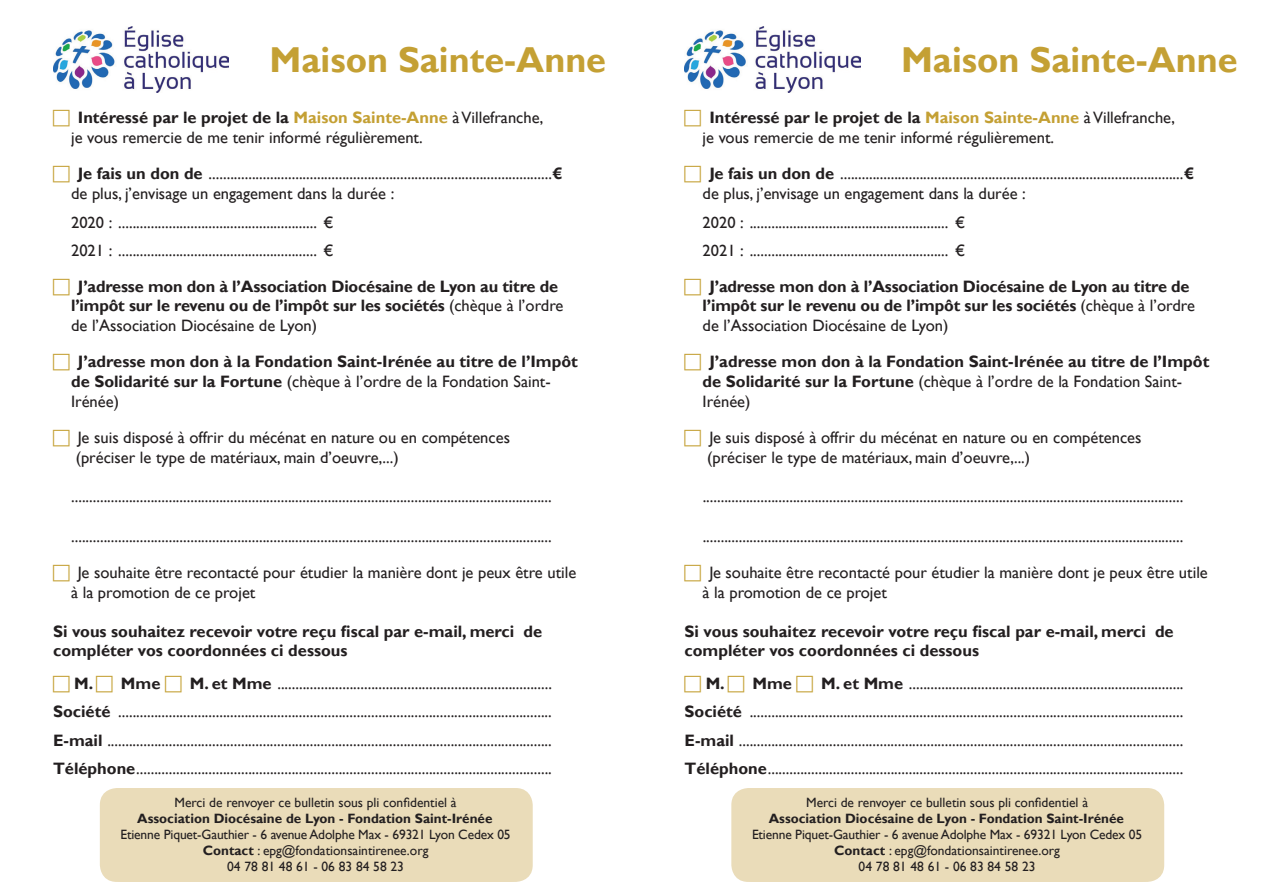
<style>
.page{position:relative;width:1263px;height:893px;background:#fff}
.page>*{position:absolute;margin:0;border:0;box-sizing:border-box;transform-origin:0 0}
.t1{font:700 36px "Gill Sans";color:#c4a034}
.t2{font:16.5px/19.8px "Gill Sans";color:#231f20}
.t3{font:700 16.5px/19.8px "Gill Sans";color:#231f20}
.t4{font:13.5px/16.2px "Gill Sans";color:#231f20;text-align:center}
.s1{font-weight:700}
.s2{font-weight:700;color:#c4a034}
.s3{font-family:"Gill Sans Std"}
.s4{font-weight:400}
</style>
<div class="page">
<img style="left:53px;top:27px;width:176px;height:66px">
<div style="left:100px;top:788px;width:433px;height:94px;background:#eadcb9;border-radius:17px"></div>
<img style="left:685px;top:27px;width:175px;height:66px">
<div style="left:731px;top:788px;width:433px;height:94px;background:#eadcb9;border-radius:17px"></div>
<p class="t1" style="left:270px;top:38px;width:338px">Maison Sainte-Anne</p>
<p class="t2" style="left:71px;top:108px;width:474px;text-indent:7px"><span class="s1">Intéressé par le projet de la</span> <span class="s2">Maison Sainte-Anne</span> à Villefranche, je vous remercie de me tenir informé régulièrement.</p>
<p class="t2" style="left:71px;top:164px;width:493px;text-indent:7px"><span class="s1">Je fais un don de</span> ...............................................................................................<span class="s1">€ </span>de plus, j’envisage un engagement dans la durée :</p>
<p class="t2" style="left:71px;top:212px;width:264px"><span class="s3">2020</span> : ....................................................... €</p>
<p class="t2" style="left:71px;top:240px;width:264px">20<span class="s3">21</span> : ....................................................... €</p>
<p class="t3" style="left:71px;top:277px;width:494px;text-indent:7px">J’adresse mon don à l’Association Diocésaine de Lyon au titre de l’impôt sur le revenu ou de l’impôt sur les sociétés <span class="s4">(chèque à l’ordre de l’Association Diocésaine de Lyon)</span></p>
<p class="t3" style="left:71px;top:352px;width:508px;text-indent:7px">J’adresse mon don à la Fondation Saint-Irénée au titre de l’Impôt de Solidarité sur la Fortune <span class="s4">(chèque à l’ordre de la Fondation Saint-<br>Irénée)</span></p>
<p class="t2" style="left:78px;top:428px;width:434px">Je suis disposé à offrir du mécénat en nature ou en compétences</p>
<p class="t2" style="left:76px;top:447px;width:325px">(préciser le type de matériaux, main d’oeuvre,...)</p>
<p class="t2" style="left:71px;top:487px;width:482px">.....................................................................................................................................</p>
<p class="t2" style="left:71px;top:527px;width:482px">.....................................................................................................................................</p>
<p class="t2" style="left:71px;top:563px;width:507px;text-indent:7px">Je souhaite être recontacté pour étudier la manière dont je peux être utile à la promotion de ce projet</p>
<p class="t3" style="left:53px;top:622px;width:491px">Si vous souhaitez recevoir votre reçu fiscal par e-mail, merci de compléter vos coordonnées ci dessous</p>
<p class="t3" style="left:74px;top:674px;width:21px">M.</p>
<p class="t3" style="left:121px;top:674px;width:41px">Mme</p>
<p class="t2" style="left:190px;top:674px;width:364px"><span class="s1">M. et Mme</span> ............................................................................</p>
<p class="t2" style="left:53px;top:702px;width:500px"><span class="s1">Société</span> ........................................................................................................................</p>
<p class="t2" style="left:53px;top:730px;width:500px"><span class="s1">E-mail</span> ...........................................................................................................................</p>
<p class="t2" style="left:53px;top:759px;width:500px"><span class="s1">Téléphone</span>...................................................................................................................</p>
<p class="t4" style="left:175px;top:794px;width:283px">Merci de renvoyer ce bulletin sous pli confidentiel à</p>
<p class="t4" style="left:120px;top:810px;width:392px"><span class="s1">Association Diocésaine de Lyon - Fondation Saint-Irénée </span>Etienne Piquet-Gauthier - 6 avenue Adolphe Max - 69321 Lyon Cedex 05<br><span class="s1">Contact</span> : epg@fondationsaintirenee.org<br>04 78 81 48 61 - 06 83 84 58 23</p>
<p class="t1" style="left:901px;top:38px;width:338px">Maison Sainte-Anne</p>
<p class="t2" style="left:703px;top:108px;width:474px;text-indent:7px"><span class="s1">Intéressé par le projet de la</span> <span class="s2">Maison Sainte-Anne</span> à Villefranche, je vous remercie de me tenir informé régulièrement.</p>
<p class="t2" style="left:703px;top:164px;width:493px;text-indent:7px"><span class="s1">Je fais un don de</span> ...............................................................................................<span class="s1">€ </span>de plus, j’envisage un engagement dans la durée :</p>
<p class="t2" style="left:703px;top:212px;width:264px"><span class="s3">2020</span> : ....................................................... €</p>
<p class="t2" style="left:703px;top:241px;width:264px"><span class="s3">2021</span> : ....................................................... €</p>
<p class="t3" style="left:702px;top:277px;width:494px;text-indent:7px">J’adresse mon don à l’Association Diocésaine de Lyon au titre de l’impôt sur le revenu ou de l’impôt sur les sociétés <span class="s4">(chèque à l’ordre de l’Association Diocésaine de Lyon)</span></p>
<p class="t3" style="left:703px;top:352px;width:508px;text-indent:7px">J’adresse mon don à la Fondation Saint-Irénée au titre de l’Impôt de Solidarité sur la Fortune <span class="s4">(chèque à l’ordre de la Fondation Saint-<br>Irénée)</span></p>
<p class="t2" style="left:709px;top:428px;width:434px">Je suis disposé à offrir du mécénat en nature ou en compétences</p>
<p class="t2" style="left:707px;top:447px;width:325px">(préciser le type de matériaux, main d’oeuvre,...)</p>
<p class="t2" style="left:703px;top:487px;width:482px">.....................................................................................................................................</p>
<p class="t2" style="left:703px;top:527px;width:482px">.....................................................................................................................................</p>
<p class="t2" style="left:703px;top:563px;width:507px;text-indent:7px">Je souhaite être recontacté pour étudier la manière dont je peux être utile à la promotion de ce projet</p>
<p class="t3" style="left:685px;top:622px;width:491px">Si vous souhaitez recevoir votre reçu fiscal par e-mail, merci de compléter vos coordonnées ci dessous</p>
<p class="t3" style="left:706px;top:674px;width:21px">M.</p>
<p class="t3" style="left:752px;top:674px;width:41px">Mme</p>
<p class="t2" style="left:821px;top:674px;width:364px"><span class="s1">M. et Mme</span> ............................................................................</p>
<p class="t2" style="left:685px;top:702px;width:500px"><span class="s1">Société</span> ........................................................................................................................</p>
<p class="t2" style="left:685px;top:730px;width:500px"><span class="s1">E-mail</span> ...........................................................................................................................</p>
<p class="t2" style="left:685px;top:759px;width:500px"><span class="s1">Téléphone</span>...................................................................................................................</p>
<p class="t4" style="left:806px;top:794px;width:283px">Merci de renvoyer ce bulletin sous pli confidentiel à</p>
<p class="t4" style="left:752px;top:810px;width:392px"><span class="s1">Association Diocésaine de Lyon - Fondation Saint-Irénée </span>Etienne Piquet-Gauthier - 6 avenue Adolphe Max - 69321 Lyon Cedex 05<br><span class="s1">Contact</span> : epg@fondationsaintirenee.org<br>04 78 81 48 61 - 06 83 84 58 23</p>
</div>
